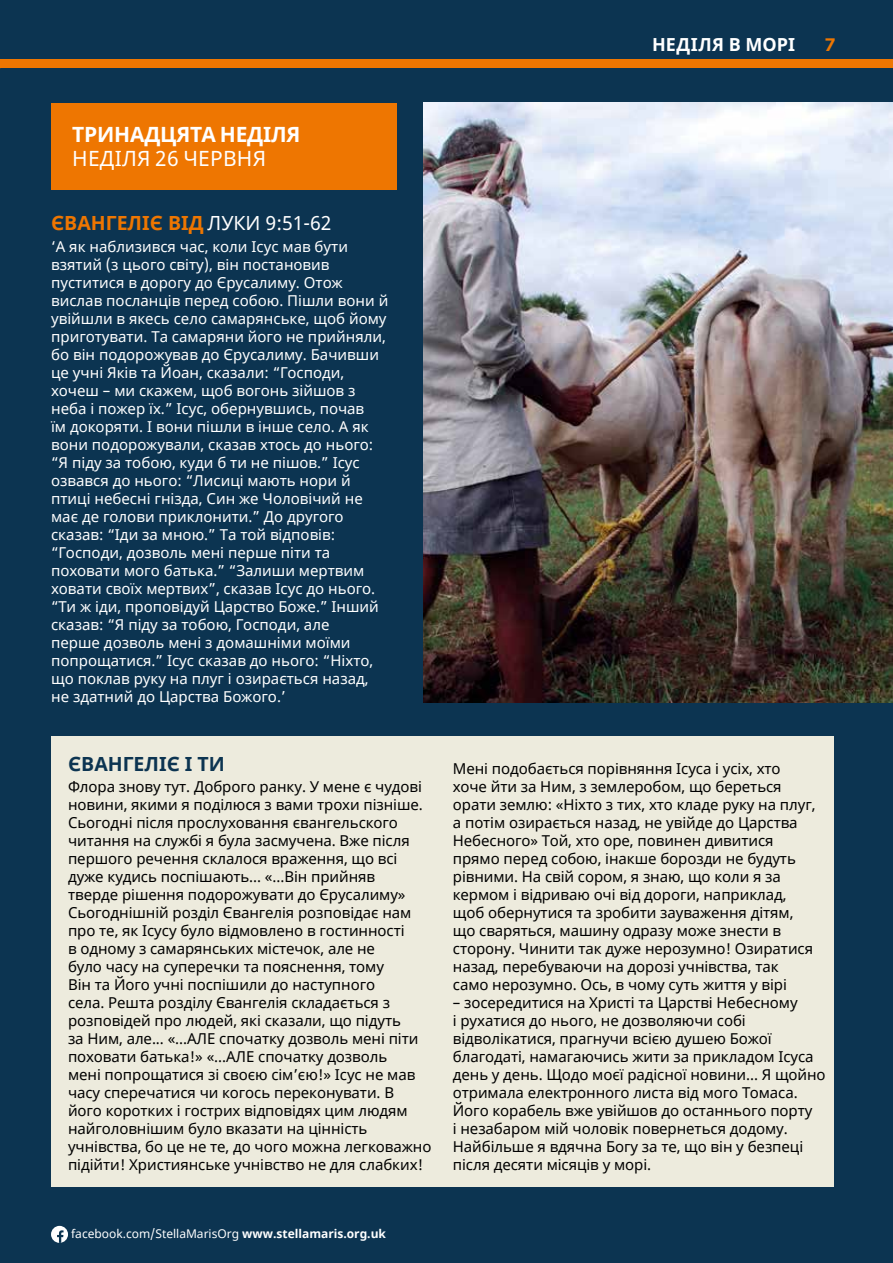
<style>
.page{position:relative;width:893px;height:1263px;background:#0c3451}
.page>*{position:absolute;margin:0;border:0;box-sizing:border-box;transform-origin:0 0}
.t1{font:700 21px "Noto Sans";letter-spacing:-.01em;color:#fff}
.t2{font:21px "Noto Sans";letter-spacing:.01em;color:#fff}
.t3{font:700 19.5px "Noto Sans";color:#ee7601}
.t4{font:700 19.5px "Noto Sans";color:#0c3451}
.t5{font:700 18px "Noto Sans";letter-spacing:.01em;color:#fff}
.t6{font:800 18px "Nunito Sans";color:#ee7601}
.t7{font:15px/18px "Noto Sans";letter-spacing:-.005em;color:#000}
.t8{font:15px/18px "Noto Sans";color:#fff}
.t9{font:12px "Noto Sans";color:#fff}
.s1{font-weight:400;color:#fff}
.s2{font-weight:700}
</style>
<div class="page">
<div style="left:51px;top:103px;width:346px;height:87px;background:#ee7601"></div>
<div style="left:51px;top:736px;width:782px;height:450px;background:#edebdd"></div>
<img style="left:423px;top:103px;width:470px;height:599px">
<div style="left:0;top:60px;width:893px;height:8px;background:#ee7601"></div>
<div style="left:51px;top:1226px;width:17px;height:17px;background:#fff;border-radius:50%"></div>
<svg style="left:57px;top:1230px;width:7px;height:13px"></svg>
<p class="t5" style="left:652px;top:32px;width:144px">НЕДІЛЯ В МОРІ</p>
<p class="t6" style="left:825px;top:32px;width:12px">7</p>
<h1 class="t1" style="left:72px;top:120px;width:230px">ТРИНАДЦЯТА НЕДІЛЯ</h1>
<h1 class="t2" style="left:72px;top:144px;width:195px">НЕДІЛЯ 26 ЧЕРВНЯ</h1>
<h2 class="t3" style="left:51px;top:209px;width:282px">ЄВАНГЕЛІЄ ВІД <span class="s1">ЛУКИ 9:51-62</span></h2>
<p class="t8" style="left:51px;top:238px;width:339px">‘А як наблизився час, коли Ісус мав бути взятий (з цього світу), він постановив пуститися в дорогу до Єрусалиму. Отож вислав посланців перед собою. Пішли вони й увійшли в якесь село самарянське, щоб йому приготувати. Та самаряни його не прийняли, бо він подорожував до Єрусалиму. Бачивши це учні Яків та Йоан, сказали: “Господи, хочеш – ми скажем, щоб вогонь зійшов з неба і пожер їх.” Ісус, обернувшись, почав<br>їм докоряти. І вони пішли в інше село. А як вони подорожували, сказав хтось до нього: “Я піду за тобою, куди б ти не пішов.” Ісус озвався до нього: “Лисиці мають нори й птиці небесні гнізда, Син же Чоловічий не має де голови приклонити.” До другого сказав: “Іди за мною.” Та той відповів: “Господи, дозволь мені перше піти та поховати мого батька.” “Залиши мертвим ховати своїх мертвих”, сказав Ісус до нього. “Ти ж іди, проповідуй Царство Боже.” Інший сказав: “Я піду за тобою, Господи, але<br>перше дозволь мені з домашніми моїми попрощатися.” Ісус сказав до нього: “Ніхто, що поклав руку на плуг і озирається назад, не здатний до Царства Божого.’</p>
<h2 class="t4" style="left:68px;top:750px;width:158px">ЄВАНГЕЛІЄ І ТИ</h2>
<p class="t7" style="left:68px;top:778px;width:365px">Флора знову тут. Доброго ранку. У мене є чудові новини, якими я поділюся з вами трохи пізніше.<br>Сьогодні після прослуховання євангельского читання на службі я була засмучена. Вже після першого речення склалося враження, що всі дуже кудись поспішають... «...Він прийняв<br>тверде рішення подорожувати до Єрусалиму» Сьогоднішній розділ Євангелія розповідає нам про те, як Ісусу було відмовлено в гостинності<br>в одному з самарянських містечок, але не<br>було часу на суперечки та пояснення, тому<br>Він та Його учні поспішили до наступного<br>села. Решта розділу Євангелія складається з розповідей про людей, які сказали, що підуть<br>за Ним, але... «...АЛЕ спочатку дозволь мені піти поховати батька!» «...АЛЕ спочатку дозволь<br>мені попрощатися зі своєю сім’єю!» Ісус не мав часу сперечатися чи когось переконувати. В його коротких і гострих відповідях цим людям найголовнішим було вказати на цінність учнівства, бо це не те, до чого можна легковажно підійти! Християнське учнівство не для слабких!</p>
<p class="t9" style="left:71px;top:1225px;width:316px">facebook.com/StellaMarisOrg <span class="s2">www.stellamaris.org.uk</span></p>
<p class="t7" style="left:453px;top:760px;width:364px">Мені подобається порівняння Ісуса і усіх, хто хоче йти за Ним, з землеробом, що береться орати землю: «Ніхто з тих, хто кладе руку на плуг, а потім озирається назад, не увійде до Царства Небесного» Той, хто оре, повинен дивитися прямо перед собою, інакше борозди не будуть рівними. На свій сором, я знаю, що коли я за кермом і відриваю очі від дороги, наприклад, щоб обернутися та зробити зауваження дітям, що сваряться, машину одразу може знести в сторону. Чинити так дуже нерозумно! Озиратися назад, перебуваючи на дорозі учнівства, так само нерозумно. Ось, в чому суть життя у вірі</p>
<p class="t7" style="left:453px;top:994px;width:374px">– зосередитися на Христі та Царстві Небесному<br>і рухатися до нього, не дозволяючи собі відволікатися, прагнучи всією душею Божої благодаті, намагаючись жити за прикладом Ісуса день у день. Щодо моєї радісної новини... Я щойно отримала електронного листа від мого Томаса.<br>Його корабель вже увійшов до останнього порту<br>і незабаром мій чоловік повернеться додому.<br>Найбільше я вдячна Богу за те, що він у безпеці після десяти місяців у морі.</p>
</div>
